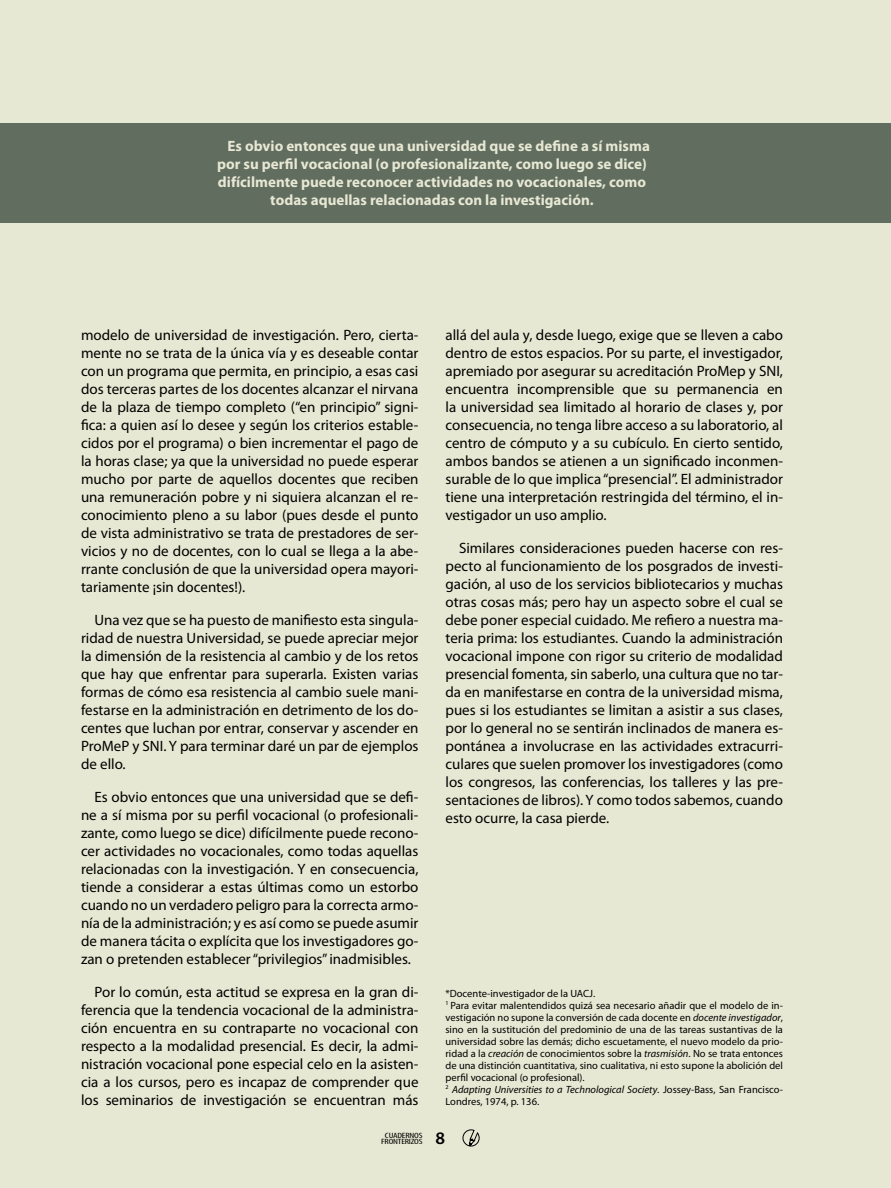
<style>
.page{position:relative;width:891px;height:1188px;background:#e7e8d3}
.page>*{position:absolute;margin:0;border:0;box-sizing:border-box;transform-origin:0 0}
.t1{font:600 17.7px "Myriad Pro";color:#000}
.t2{font:15px/18px "Myriad Pro";color:#000;text-align:justify}
.t3{font:700 15px "Myriad Pro";color:#e7e8d3}
.t4{font:10.5px/12px "Myriad Pro";color:#000}
.t5{font:condensed 7.65px/6px "Myriad Pro";letter-spacing:-.02em;color:#000;text-align:center;scale:1.37 1}
.s1{font-style:italic}
</style>
<div class="page">
<svg style="left:463px;top:1129px;width:17px;height:18px"></svg>
<div style="left:0;top:123px;width:891px;height:100px;background:#616d5f"></div>
<p class="t3" style="left:228px;top:136px;width:424px">Es obvio entonces que una universidad que se define a sí misma</p>
<p class="t3" style="left:217px;top:154px;width:431px">por su perfil vocacional (o profesionalizante, como luego se dice)</p>
<p class="t3" style="left:218px;top:172px;width:430px">difícilmente puede reconocer actividades no vocacionales, como</p>
<p class="t3" style="left:270px;top:190px;width:325px">todas aquellas relacionadas con la investigación.</p>
<p class="t2" style="left:81px;top:325px;width:339px">modelo de universidad de investigación. Pero, cierta&shy;mente no se trata de la única vía y es deseable contar con un programa que permita, en principio, a esas casi dos terceras partes de los docentes alcanzar el nirvana de la plaza de tiempo completo (“en principio” signi&shy;fica: a quien así lo desee y según los criterios estable&shy;cidos por el programa) o bien incrementar el pago de la horas clase; ya que la universidad no puede esperar mucho por parte de aquellos docentes que reciben una remuneración pobre y ni siquiera alcanzan el re&shy;conocimiento pleno a su labor (pues desde el punto de vista administrativo se trata de prestadores de ser&shy;vicios y no de docentes, con lo cual se llega a la abe&shy;rrante conclusión de que la universidad opera mayori&shy;tariamente ¡sin docentes!).</p>
<p class="t2" style="left:81px;top:610px;width:339px;text-indent:14px">Una vez que se ha puesto de manifiesto esta singula&shy;ridad de nuestra Universidad, se puede apreciar mejor la dimensión de la resistencia al cambio y de los retos que hay que enfrentar para superarla. Existen varias formas de cómo esa resistencia al cambio suele mani&shy;festarse en la administración en detrimento de los do&shy;centes que luchan por entrar, conservar y ascender en ProMeP y SNI. Y para terminar daré un par de ejemplos de ello.</p>
<p class="t2" style="left:81px;top:787px;width:339px;text-indent:14px">Es obvio entonces que una universidad que se defi&shy;ne a sí misma por su perfil vocacional (o profesionali&shy;zante, como luego se dice) difícilmente puede recono&shy;cer actividades no vocacionales, como todas aquellas relacionadas con la investigación. Y en consecuencia, tiende a considerar a estas últimas como un estorbo cuando no un verdadero peligro para la correcta armo&shy;nía de la administración; y es así como se puede asumir de manera tácita o explícita que los investigadores go&shy;zan o pretenden establecer “privilegios” inadmisibles.</p>
<p class="t2" style="left:81px;top:982px;width:339px;text-indent:14px">Por lo común, esta actitud se expresa en la gran di&shy;ferencia que la tendencia vocacional de la administra&shy;ción encuentra en su contraparte no vocacional con respecto a la modalidad presencial. Es decir, la admi&shy;nistración vocacional pone especial celo en la asisten&shy;cia a los cursos, pero es incapaz de comprender que los seminarios de investigación se encuentran más</p>
<p class="t2" style="left:446px;top:325px;width:339px">allá del aula y, desde luego, exige que se lleven a cabo dentro de estos espacios. Por su parte, el investigador, apremiado por asegurar su acreditación ProMep y SNI, encuentra incomprensible que su permanencia en la universidad sea limitado al horario de clases y, por consecuencia, no tenga libre acceso a su laboratorio, al centro de cómputo y a su cubículo. En cierto sentido, ambos bandos se atienen a un significado inconmen&shy;surable de lo que implica “presencial”. El administrador tiene una interpretación restringida del término, el in&shy;vestigador un uso amplio.</p>
<p class="t2" style="left:446px;top:538px;width:339px;text-indent:14px">Similares consideraciones pueden hacerse con res&shy;pecto al funcionamiento de los posgrados de investi&shy;gación, al uso de los servicios bibliotecarios y muchas otras cosas más; pero hay un aspecto sobre el cual se debe poner especial cuidado. Me refiero a nuestra ma&shy;teria prima: los estudiantes. Cuando la administración vocacional impone con rigor su criterio de modalidad presencial fomenta, sin saberlo, una cultura que no tar&shy;da en manifestarse en contra de la universidad misma, pues si los estudiantes se limitan a asistir a sus clases, por lo general no se sentirán inclinados de manera es&shy;pontánea a involucrase en las actividades extracurri&shy;culares que suelen promover los investigadores (como los congresos, las conferencias, los talleres y las pre&shy;sentaciones de libros). Y como todos sabemos, cuando esto ocurre, la casa pierde.</p>
<p class="t4" style="left:446px;top:987px;width:339px">*Docente-investigador de la UACJ.<br><sup>1</sup> Para evitar malentendidos quizá sea necesario añadir que el modelo de in&shy;vestigación no supone la conversión de cada docente en <span class="s1">docente investigador</span>, sino en la sustitución del predominio de una de las tareas sustantivas de la universidad sobre las demás; dicho escuetamente, el nuevo modelo da prio&shy;ridad a la <span class="s1">creación</span> de conocimientos sobre la <span class="s1">trasmisión</span>. No se trata entonces de una distinción cuantitativa, sino cualitativa, ni esto supone la abolición del perfil vocacional (o profesional).<br><sup>2</sup> <span class="s1">Adapting Universities to a Technological Society</span>. Jossey-Bass, San Francisco-Londres, 1974, p. 136.</p>
<p class="t5" style="left:381px;top:1132px;width:32px">CUADERNOS<br>FRONTERIZOS</p>
<p class="t1" style="left:435px;top:1127px;width:11px">8</p>
</div>
